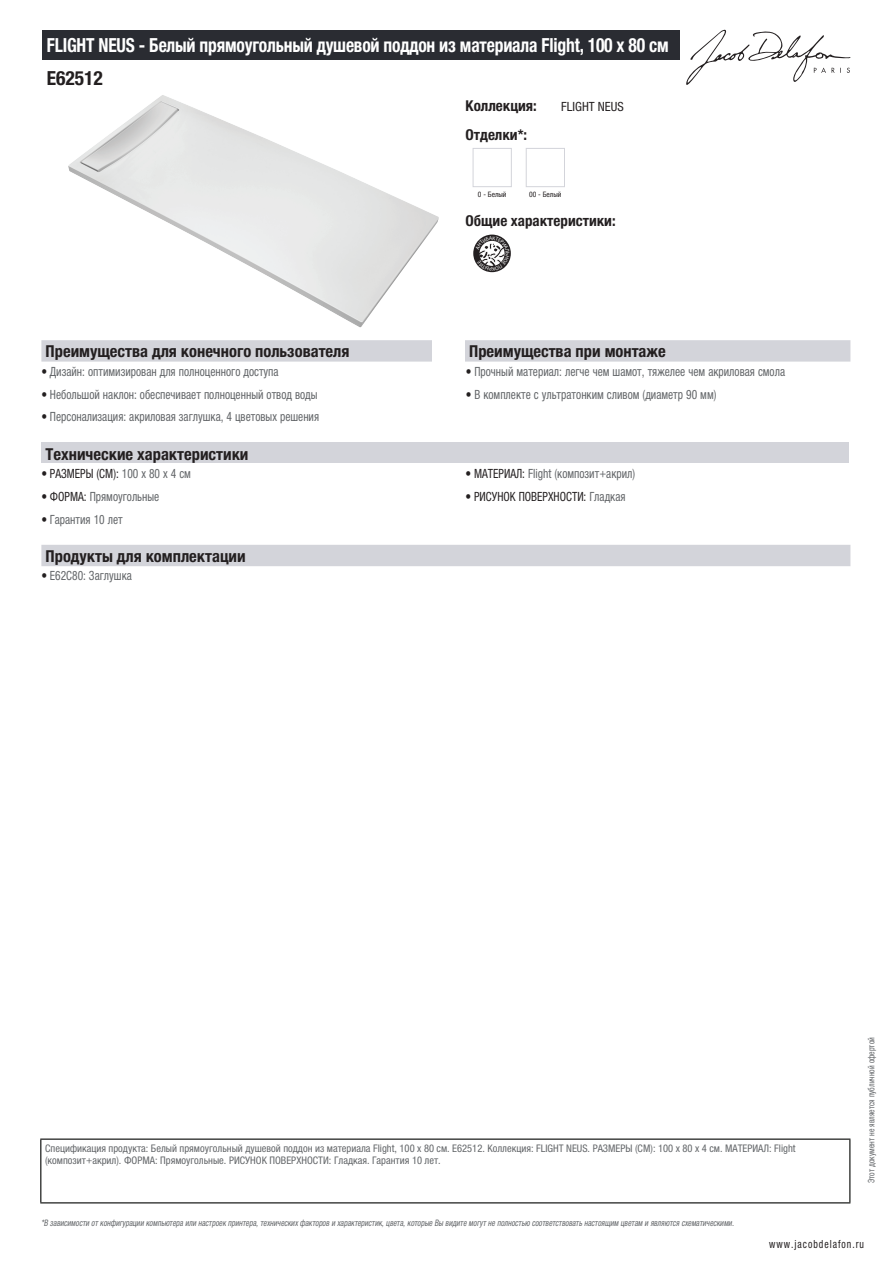
<style>
.page{position:relative;width:893px;height:1263px;background:#fff}
.page>*{position:absolute;margin:0;border:0;box-sizing:border-box;transform-origin:0 0}
.t1{font:700 condensed 19.5px "Helvetica Neue LTCYR";letter-spacing:-.01em;color:#fff;scale:.9 1}
.t2{font:700 condensed 19.5px "Helvetica Neue LTCYR";color:#231f20}
.t3{font:700 condensed 16.5px "Helvetica Neue LTCYR";color:#231f20}
.t4{font:700 condensed 15px "Helvetica Neue LTCYR";color:#231f20}
.t5{font:condensed 12.75px "Helvetica Neue LTCYR";color:#626568;scale:.9 1}
.t6{font:condensed 12.75px "Helvetica Neue LTCYR";color:#231f20;scale:.9 1}
.t7{font:condensed 12.75px "Helvetica Neue LTCYR";color:#231f20}
.t8{font:condensed 11.25px "Helvetica Neue LTCYR";letter-spacing:.1em;color:#231f20;scale:.87 1}
.t9{font:condensed 10.5px/12px "Helvetica Neue LTCYR";color:#626568}
.t10{font:italic condensed 9px "Helvetica Neue LTCYR";color:#626568;scale:.87 1}
.t11{font:condensed 9px "Helvetica Neue LTCYR";color:#626568;scale:.87 1}
.t12{font:condensed 7.5px "Helvetica Neue LTCYR";color:#231f20}
.s1{color:#231f20}
.s2{color:#626568}
</style>
<div class="page">
<svg style="left:686px;top:30px;width:164px;height:55px"></svg>
<img style="left:68px;top:95px;width:371px;height:233px">
<div style="left:473px;top:148px;width:39px;height:39px;border:1px solid #d3d4da"></div>
<div style="left:526px;top:148px;width:39px;height:39px;border:1px solid #d3d4da"></div>
<div style="left:41px;top:340px;width:809px;height:22px;background:#d3d4da"></div>
<div style="left:432px;top:340px;width:33px;height:22px;background:#fff"></div>
<div style="left:41px;top:442px;width:808px;height:22px;background:#d3d4da"></div>
<div style="left:41px;top:545px;width:809px;height:21px;background:#d3d4da"></div>
<div style="left:43px;top:30px;width:637px;height:30px;background:#2a2c32"></div>
<hr style="left:40px;top:1138px;width:810px;height:2px;background:#040503">
<hr style="left:40px;top:1140px;width:1px;height:62px;background:#040503">
<hr style="left:849px;top:1140px;width:1px;height:62px;background:#040503">
<hr style="left:40px;top:1202px;width:810px;height:1px;background:#040503">
<svg style="left:473px;top:235px;width:38px;height:37px"></svg>
<h1 class="t1" style="left:47px;top:34px;width:692px">FLIGHT NEUS - Белый прямоугольный душевой поддон из материала Flight, 100 х 80 см</h1>
<h1 class="t2" style="left:47px;top:67px;width:58px">E62512</h1>
<p class="t4" style="left:466px;top:97px;width:73px">Коллекция:</p>
<p class="t7" style="left:561px;top:99px;width:64px">FLIGHT NEUS</p>
<p class="t4" style="left:466px;top:126px;width:63px">Отделки*:</p>
<p class="t12" style="left:478px;top:190px;width:30px">0 - Белый</p>
<p class="t12" style="left:529px;top:190px;width:34px">00 - Белый</p>
<p class="t4" style="left:466px;top:212px;width:152px">Общие характеристики:</p>
<p class="t3" style="left:46px;top:342px;width:305px">Преимущества для конечного пользователя</p>
<p class="t3" style="left:469px;top:342px;width:198px">Преимущества при монтаже</p>
<p class="t5" style="left:41px;top:364px;width:265px"><span class="s1">•</span> Дизайн: оптимизирован для полноценного доступа</p>
<p class="t5" style="left:466px;top:364px;width:356px"><span class="s1">•</span> Прочный материал: легче чем шамот, тяжелее чем акриловая смола</p>
<p class="t5" style="left:41px;top:387px;width:308px"><span class="s1">•</span> Небольшой наклон: обеспечивает полноценный отвод воды</p>
<p class="t5" style="left:466px;top:387px;width:280px"><span class="s1">•</span> В комплекте с ультратонким сливом (диаметр 90 мм)</p>
<p class="t5" style="left:41px;top:410px;width:310px"><span class="s1">•</span> Персонализация: акриловая заглушка, 4 цветовых решения</p>
<p class="t3" style="left:46px;top:445px;width:204px">Технические характеристики</p>
<p class="t6" style="left:41px;top:466px;width:168px">• РАЗМЕРЫ (СМ): <span class="s2">100 x 80 x 4 см</span></p>
<p class="t5" style="left:466px;top:466px;width:190px"><span class="s1">• МАТЕРИАЛ:</span> Flight (композит+акрил)</p>
<p class="t5" style="left:41px;top:489px;width:133px"><span class="s1">• ФОРМА:</span> Прямоугольные</p>
<p class="t6" style="left:466px;top:489px;width:179px">• РИСУНОК ПОВЕРХНОСТИ: <span class="s2">Гладкая</span></p>
<p class="t5" style="left:41px;top:512px;width:92px"><span class="s1">•</span> Гарантия 10 лет</p>
<p class="t3" style="left:46px;top:547px;width:202px">Продукты для комплектации</p>
<p class="t5" style="left:41px;top:569px;width:102px"><span class="s1">•</span> E62C80: Заглушка</p>
<p class="t9" style="left:45px;top:1142px;width:752px">Спецификация продукта: Белый прямоугольный душевой поддон из материала Flight, 100 х 80 см. E62512. Коллекция: FLIGHT NEUS. РАЗМЕРЫ (СМ): 100 x 80 x 4 см. МАТЕРИАЛ: Flight (композит+акрил). ФОРМА: Прямоугольные. РИСУНОК ПОВЕРХНОСТИ: Гладкая. Гарантия 10 лет.</p>
<p class="t10" style="left:41px;top:1218px;width:800px">*В зависимости отконфигурации компьютера или настроек принтера,техническихфакторов и характеристик,цвета,которые Вы видите могутне полностью соответствоватьнастоящим цветам и являются схематическими.</p>
<p class="t11" style="left:866px;top:1183px;width:169px;rotate:-90deg">Этот документ не является публичной офертой</p>
<p class="t8" style="left:769px;top:1237px;width:110px">www.jacobdelafon.ru</p>
</div>
